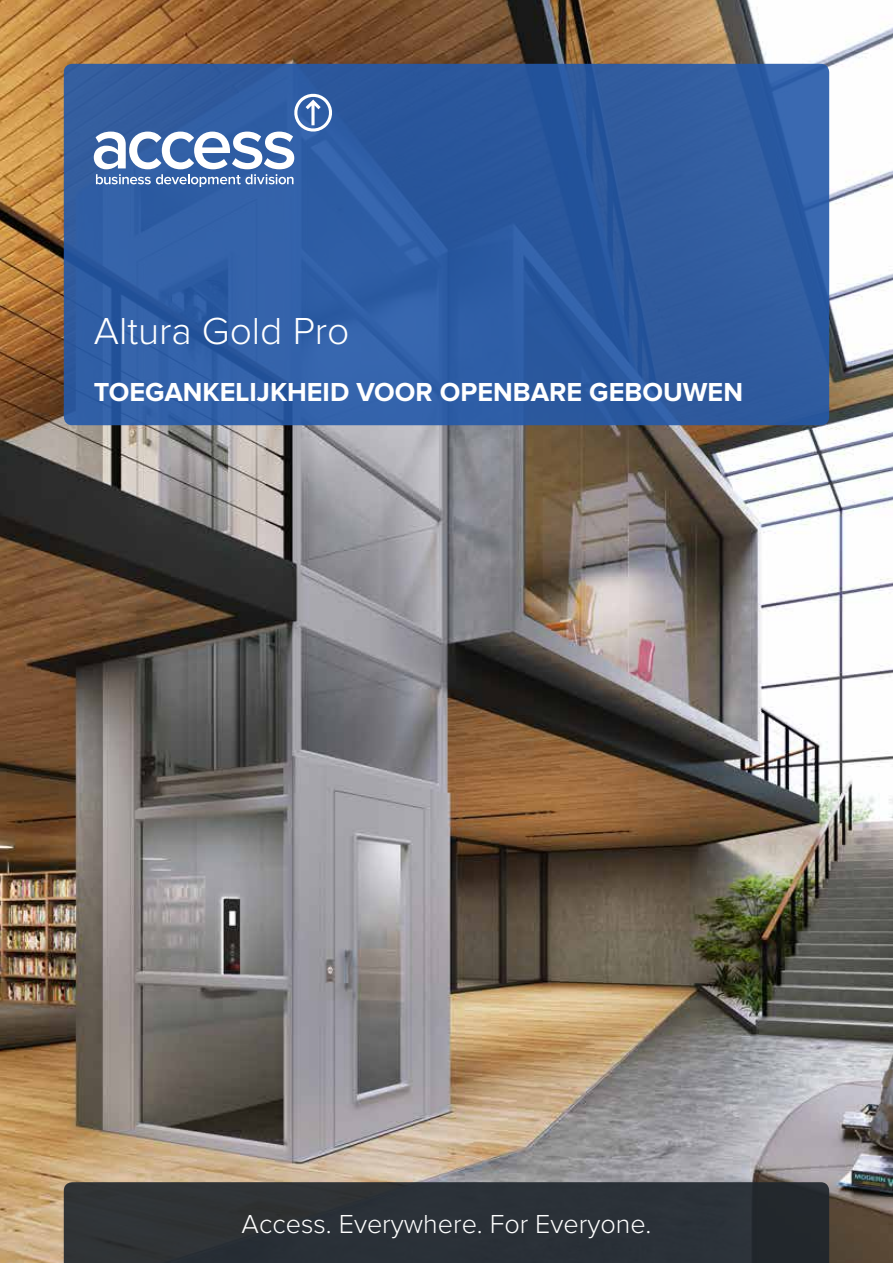
<style>
.page{position:relative;width:893px;height:1263px;background:#fff}
.page>*{position:absolute;margin:0;border:0;box-sizing:border-box;transform-origin:0 0}
.t1{font:300 39px "Proxima Nova";color:#fff}
.t2{font:700 27px "Proxima Nova";color:#fff}
.t3{font:300 27px "Proxima Nova";color:#fff}
</style>
<div class="page">
<img style="left:0;top:0;width:893px;height:1263px">
<svg style="left:64px;top:64px;width:765px;height:361px;background:#2e5ca2"></svg>
<svg style="left:94px;top:92px;width:240px;height:95px"></svg>
<svg style="left:64px;top:1182px;width:765px;height:81px;background:#2b3036"></svg>
<h1 class="t1" style="left:94px;top:313px;width:257px">Altura Gold Pro</h1>
<p class="t2" style="left:94px;top:379px;width:651px">TOEGANKELIJKHEID VOOR OPENBARE GEBOUWEN</p>
<p class="t3" style="left:242px;top:1212px;width:411px">Access. Everywhere. For Everyone.</p>
</div>
